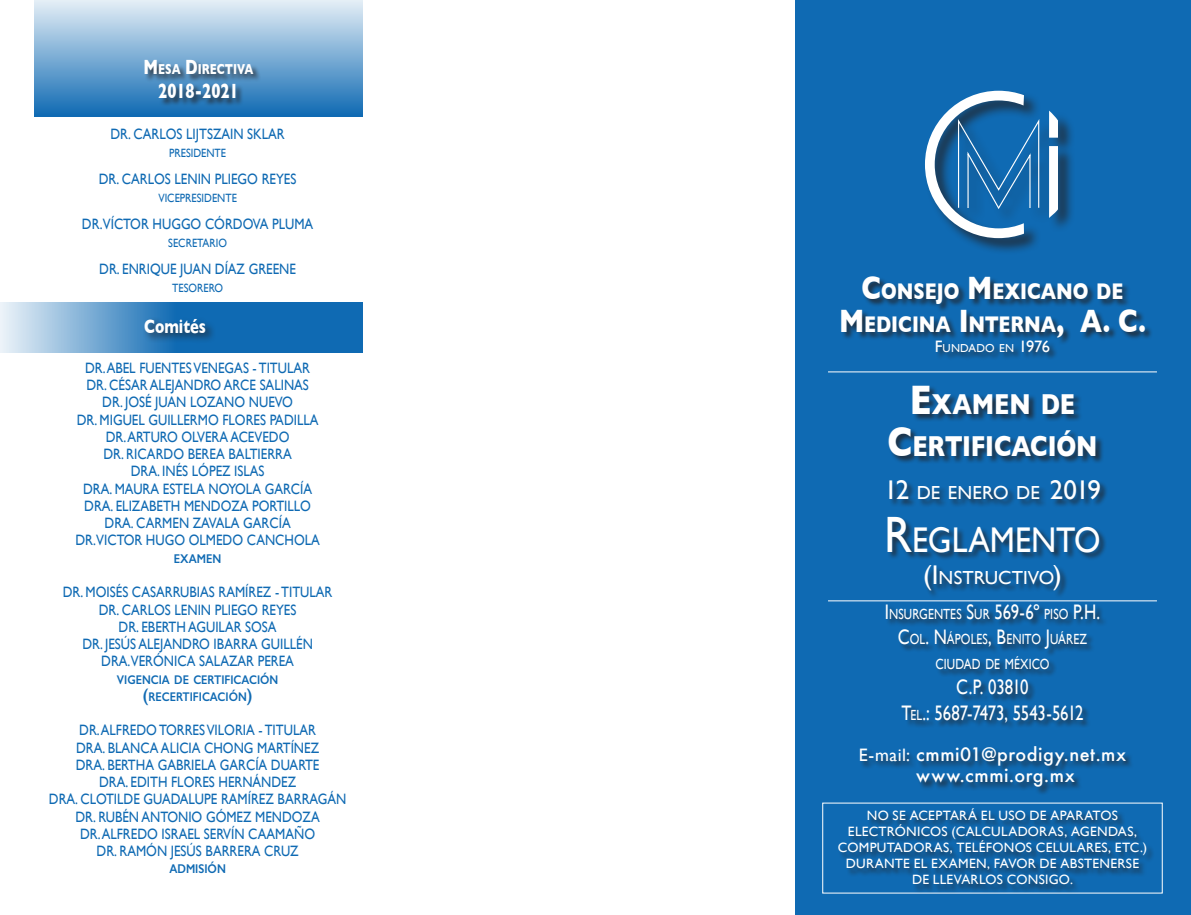
<style>
.page{position:relative;width:1191px;height:915px;background:#fff}
.page>*{position:absolute;margin:0;border:0;box-sizing:border-box;transform-origin:0 0}
.t1{font:35.7px "Gill Sans";color:#fff;scale:.9 1}
.t2{font:700 29.4px/42px "Gill Sans";letter-spacing:-.005em;color:#fff;text-align:center;scale:.8 1}
.t3{font:700 23.1px/33px "Gill Sans";letter-spacing:-.005em;color:#fff;text-align:center;scale:.8 1}
.t4{font:21px "Gill Sans";letter-spacing:-.01em;color:#fff;scale:.8 1}
.Cabezal_GilSans{font:700 21px "Gill Sans";color:#fff;scale:.73 1}
.Dr{font:700 19.5px "Gill Sans";color:#fff;scale:.75 1}
.t5{font:18.9px "Gill Sans";letter-spacing:.005em;color:#fff}
.t6{font:500 18px "Futura";letter-spacing:.03em;color:#fff}
.Dr-2{font:15px "Gill Sans";color:#0f6ab3;scale:.87 1}
.t7{font:14.7px "Gill Sans";letter-spacing:.005em;color:#fff;scale:.8 1}
.Cabezal_GilSans-2{font:700 14.7px "Gill Sans";color:#fff;scale:.73 1}
.t8{font:13.5px "Gill Sans";letter-spacing:.02em;color:#fff}
.Dr-3{font:600 12.75px "Gill Sans";color:#0f6ab3;scale:.87 1}
.Dr-4{font:600 12.75px "Gill Sans";color:#0f6ab3;scale:.87 1}
.Dr-5{font:600 12.6px "Gill Sans";color:#0f6ab3;scale:.87 1}
.Cargo{font:12px "Gill Sans";color:#0f6ab3;scale:.87 1}
.t9{font:11.55px "Gill Sans";letter-spacing:.015em;color:#fff}
.s1{font-size:21px}
.s2{font-size:18px}
.s3{font-size:33px}
.s4{font-size:16.5px}
.s5{font-size:42px}
.s6{font-size:27px}
.s7{font-size:51px}
.s8{font-size:14.7px}
.s9{font-family:"Gill Sans";font-weight:400}
</style>
<div class="page">
<svg style="left:0;top:302px;width:363px;height:51px;fill:#0f6ab3"></svg>
<div style="left:34px;top:0;width:329px;height:116px;background:linear-gradient(to bottom,#e5eff6,#126cb4)"></div>
<div style="left:795px;top:0;width:396px;height:914px;background:#0f6ab3"></div>
<div style="left:924px;top:90px;width:151px;height:165px;background:#231f20;opacity:.75"></div>
<svg style="left:1049px;top:146px;width:9px;height:72px"></svg>
<svg style="left:1049px;top:111px;width:9px;height:27px"></svg>
<svg style="left:925px;top:91px;width:114px;height:147px"></svg>
<div style="left:142px;top:316px;width:75px;height:28px;background:#231f20;opacity:.75"></div>
<div style="left:838px;top:276px;width:317px;height:616px;background:#231f20;opacity:.75"></div>
<hr style="left:828px;top:371px;width:329px;height:1px;background:#fff">
<hr style="left:828px;top:600px;width:329px;height:1px;background:#fff">
<div style="left:144px;top:60px;width:118px;height:46px;background:#231f20;opacity:.75"></div>
<p class="Cabezal_GilSans-2" style="left:144px;top:57px;width:152px"><span class="s1">M</span>ESA <span class="s1">D</span> IRECTIVA</p>
<p class="Cabezal_GilSans" style="left:158px;top:74px;width:112px">2018-2021</p>
<p class="Dr-2" style="left:110px;top:125px;width:202px">DR. CARLOS LIJTSZAIN SKLAR</p>
<p class="Cargo" style="left:169px;top:146px;width:67px">PRESIDENTE</p>
<p class="Dr-2" style="left:99px;top:170px;width:229px">DR. CARLOS LENIN PLIEGO REYES</p>
<p class="Cargo" style="left:158px;top:191px;width:92px">VICEPRESIDENTE</p>
<p class="Dr-2" style="left:82px;top:215px;width:267px">DR.VÍCTOR HUGGO CÓRDOVA PLUMA</p>
<p class="Cargo" style="left:168px;top:236px;width:69px">SECRETARIO</p>
<p class="Dr-2" style="left:99px;top:260px;width:228px">DR. ENRIQUE JUAN DÍAZ GREENE</p>
<p class="Cargo" style="left:172px;top:281px;width:60px">TESORERO</p>
<p class="Dr" style="left:144px;top:310px;width:84px">Comités</p>
<p class="Dr-2" style="left:85px;top:359px;width:260px">DR. ABEL FUENTES VENEGAS - TITULAR</p>
<p class="Dr-2" style="left:86px;top:376px;width:257px">DR. CÉSAR ALEJANDRO ARCE SALINAS</p>
<p class="Dr-2" style="left:102px;top:393px;width:221px">DR. JOSÉ JUAN LOZANO NUEVO</p>
<p class="Dr-2" style="left:77px;top:410px;width:279px">DR. MIGUEL GUILLERMO FLORES PADILLA</p>
<p class="Dr-2" style="left:106px;top:428px;width:213px">DR. ARTURO OLVERA ACEVEDO</p>
<p class="Dr-2" style="left:103px;top:445px;width:218px">DR. RICARDO BEREA BALTIERRA</p>
<p class="Dr-2" style="left:131px;top:462px;width:155px">DRA. INÉS LÓPEZ ISLAS</p>
<p class="Dr-2" style="left:83px;top:479px;width:265px">DRA. MAURA ESTELA NOYOLA GARCÍA</p>
<p class="Dr-2" style="left:84px;top:497px;width:262px">DRA. ELIZABETH MENDOZA PORTILLO</p>
<p class="Dr-2" style="left:105px;top:514px;width:215px">DRA. CARMEN ZAVALA GARCÍA</p>
<p class="Dr-2" style="left:75px;top:531px;width:282px">DR.VICTOR HUGO OLMEDO CANCHOLA</p>
<p class="Dr-4" style="left:174px;top:550px;width:56px">EXAMEN</p>
<p class="Dr-2" style="left:63px;top:583px;width:311px">DR. MOISÉS CASARRUBIAS RAMÍREZ - TITULAR</p>
<p class="Dr-2" style="left:99px;top:600px;width:229px">DR. CARLOS LENIN PLIEGO REYES</p>
<p class="Dr-2" style="left:119px;top:617px;width:183px">DR. EBERTH AGUILAR SOSA</p>
<p class="Dr-2" style="left:82px;top:635px;width:266px">DR. JESÚS ALEJANDRO IBARRA GUILLÉN</p>
<p class="Dr-2" style="left:101px;top:652px;width:223px">DRA.VERÓNICA SALAZAR PEREA</p>
<p class="Dr-5" style="left:117px;top:671px;width:187px">VIGENCIA DE CERTIFICACIÓN</p>
<p class="Dr-5" style="left:143px;top:688px;width:127px"><span class="s2">(</span>RECERTIFICACIÓN<span class="s2">)</span></p>
<p class="Dr-2" style="left:79px;top:721px;width:273px">DR. ALFREDO TORRES VILORIA - TITULAR</p>
<p class="Dr-2" style="left:76px;top:738px;width:281px">DRA. BLANCA ALICIA CHONG MARTÍNEZ</p>
<p class="Dr-2" style="left:76px;top:755px;width:281px">DRA. BERTHA GABRIELA GARCÍA DUARTE</p>
<p class="Dr-2" style="left:99px;top:773px;width:228px">DRA. EDITH FLORES HERNÁNDEZ</p>
<p class="Dr-2" style="left:49px;top:790px;width:343px">DRA. CLOTILDE GUADALUPE RAMÍREZ BARRAGÁN</p>
<p class="Dr-2" style="left:75px;top:807px;width:282px">DR. RUBÉN ANTONIO GÓMEZ MENDOZA</p>
<p class="Dr-2" style="left:80px;top:824px;width:271px">DR. ALFREDO ISRAEL SERVÍN CAAMAÑO</p>
<p class="Dr-2" style="left:97px;top:842px;width:234px">DR. RAMÓN JESÚS BARRERA CRUZ</p>
<p class="Dr-3" style="left:169px;top:861px;width:49px">ADMISIÓN</p>
<p class="t3" style="left:839px;top:274px;width:385px"><span class="s3">C</span>ONSEJO <span class="s3">M</span>EXICANO DE<br><span class="s3">M</span>EDICINA <span class="s3">I</span> NTERNA<span class="s3">, A. C.</span></p>
<p class="t9" style="left:934px;top:341px;width:117px"><span class="s4">F</span>UNDADO EN <span class="s4">1976</span></p>
<p class="t2" style="left:887px;top:382px;width:264px"><span class="s5">E</span>XAMEN DE<br><span class="s5">C</span>ERTIFICACIÓN</p>
<p class="t5" style="left:884px;top:481px;width:218px"><span class="s6">12</span> DE ENERO DE <span class="s6">2019</span></p>
<p class="t1" style="left:884px;top:518px;width:242px"><span class="s7">R</span>EGLAMENTO</p>
<p class="t5" style="left:923px;top:566px;width:140px"><span class="s6">(I</span>NSTRUCTIVO<span class="s6">)</span></p>
<p class="t7" style="left:884px;top:605px;width:271px"><span class="s1">I</span>NSURGENTES <span class="s1">S</span>UR <span class="s1">569-6º</span> PISO <span class="s1">P.H.</span></p>
<p class="t7" style="left:898px;top:630px;width:238px"><span class="s1">C</span>OL<span class="s1">. N</span>ÁPOLES<span class="s1">, B</span>ENITO <span class="s1">J</span>UÁREZ</p>
<p class="t7" style="left:935px;top:655px;width:144px">CIUDAD DE MÉXICO</p>
<p class="t4" style="left:956px;top:674px;width:92px">C.P. 03810</p>
<p class="t4" style="left:901px;top:699px;width:229px">T<span class="s8">EL</span>.: 5687-7473, 5543-5612</p>
<p class="t6" style="left:859px;top:741px;width:269px"><span class="s9">E-mail:</span> cmmi01@prodigy.net.mx</p>
<p class="t6" style="left:916px;top:763px;width:160px">www.cmmi.org.mx</p>
<p class="t8" style="left:867px;top:806px;width:53px">NO SEACEPTARÁ</p>
<p class="t8" style="left:981px;top:806px;width:28px">EL USO</p>
<p class="t8" style="left:1029px;top:806px;width:31px">DE APARATOS</p>
<p class="t8" style="left:848px;top:823px;width:9px">ELECTR</p>
<p class="t8" style="left:895px;top:823px;width:36px">ÓN ICOS</p>
<p class="t8" style="left:951px;top:823px;width:15px">(CALCULADORAS</p>
<p class="t8" style="left:1064px;top:823px;width:17px">, AGENDAS</p>
<p class="t8" style="left:1134px;top:823px;width:4px">,</p>
<p class="t8" style="left:837px;top:839px;width:11px">COMPUTADORAS</p>
<p class="t8" style="left:950px;top:839px;width:15px">, TELÉ</p>
<p class="t8" style="left:986px;top:839px;width:18px">FONOS</p>
<p class="t8" style="left:1036px;top:839px;width:9px">CELULARES</p>
<p class="t8" style="left:1108px;top:839px;width:16px">, ETC</p>
<p class="t8" style="left:1140px;top:839px;width:9px">.)</p>
<p class="t8" style="left:845px;top:855px;width:10px">DURANTE</p>
<p class="t8" style="left:913px;top:855px;width:28px">EL EXAMEN</p>
<p class="t8" style="left:987px;top:855px;width:23px">, FAVOR</p>
<p class="t8" style="left:1039px;top:855px;width:47px">DE ABSTENERSE</p>
<p class="t8" style="left:912px;top:871px;width:30px">DE LLEVARLOS</p>
<p class="t8" style="left:1006px;top:871px;width:11px">CONS</p>
<p class="t8" style="left:1045px;top:871px;width:29px">IGO.</p>
</div>
